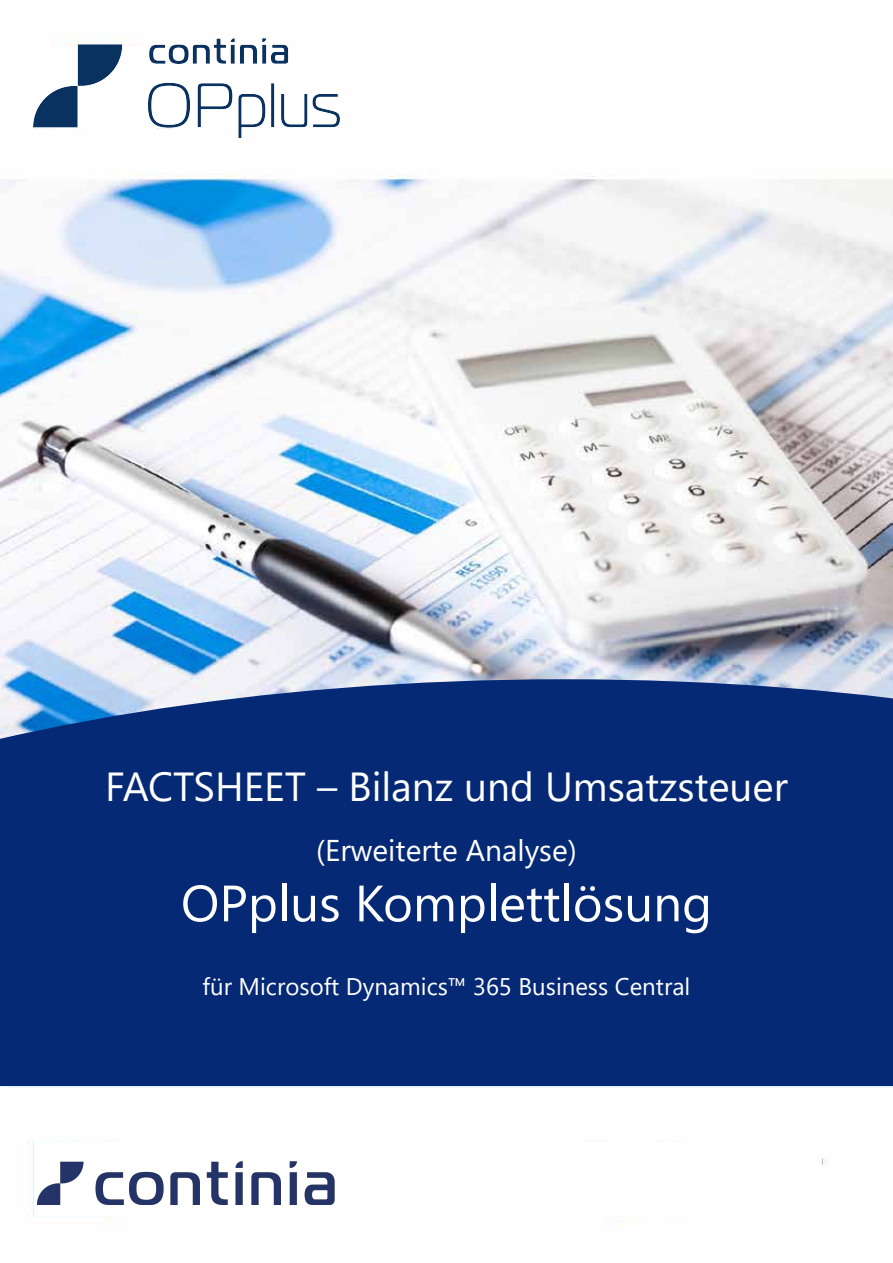
<style>
.page{position:relative;width:893px;height:1263px;background:#fff}
.page>*{position:absolute;margin:0;border:0;box-sizing:border-box;transform-origin:0 0}
.t1{font:51px "Segoe UI";color:#fff}
.t2{font:40.5px "Segoe UI";color:#fff}
.t3{font:30px "Segoe UI";color:#fff}
.t4{font:24px "Segoe UI";color:#fff}
</style>
<div class="page">
<img style="left:0;top:35px;width:893px;height:1192px">
<div style="left:33px;top:1142px;width:789px;height:74px;background:#fff"></div>
<div style="left:0;top:679px;width:893px;height:406px;background:#052975"></div>
<img style="left:34px;top:1153px;width:301px;height:51px">
<img style="left:34px;top:39px;width:305px;height:98px">
<h2 class="t2" style="left:105px;top:772px;width:684px">FACTSHEET – Bilanz und Umsatzsteuer</h2>
<p class="t3" style="left:316px;top:839px;width:262px">(Erweiterte Analyse)</p>
<h1 class="t1" style="left:181px;top:884px;width:533px">OPplus Komplettlösung</h1>
<p class="t4" style="left:203px;top:977px;width:489px">für Microsoft Dynamics™ 365 Business Central</p>
</div>
